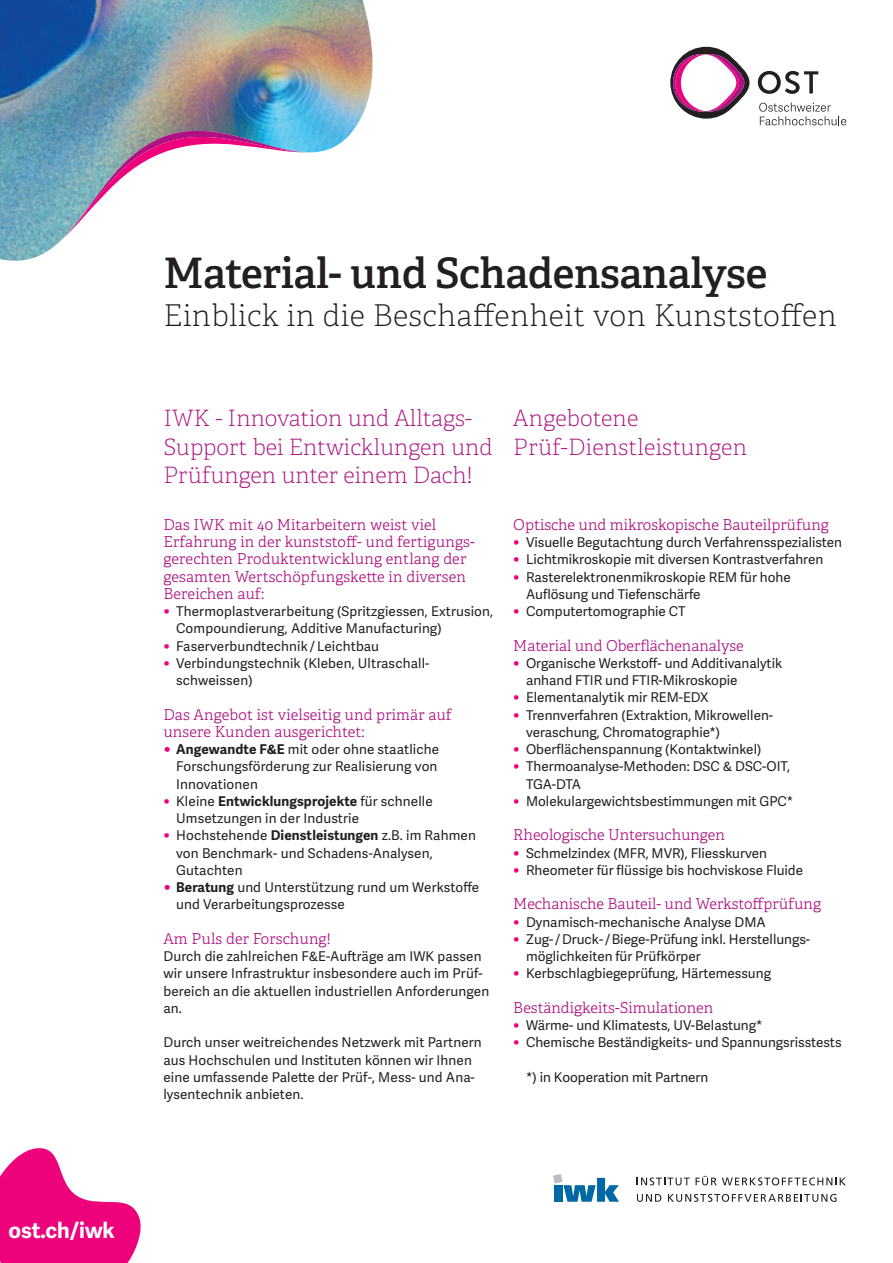
<style>
.page{position:relative;width:893px;height:1263px;background:#fff}
.page>*{position:absolute;margin:0;border:0;box-sizing:border-box;transform-origin:0 0}
.t1{font:600 42px "Adelle";letter-spacing:-.01em;color:#231f20}
.t2{font:100 30px "Adelle";letter-spacing:.015em;color:#231f20}
.t3{font:100 22.5px/28.5px "Adelle";color:#ac1281}
.t4{font:700 21.6px "Adelle Sans";color:#fff}
.t5{font:15px/17.2px "Adelle PE Lt";color:#ac1281}
.t6{font:13.5px/17.2px "Adelle Sans";color:#231f20}
.s1{font-size:16.5px;color:#ed027c}
.s2{font-weight:700;font-size:16.5px;color:#ed027c}
.s3{font-weight:700}
</style>
<div class="page">
<img style="left:0;top:0;width:373px;height:261px">
<svg style="left:62px;top:118px;width:243px;height:121px"></svg>
<svg style="left:637px;top:1177px;width:53px;height:8px"></svg>
<svg style="left:696px;top:1176px;width:150px;height:9px"></svg>
<svg style="left:637px;top:1194px;width:24px;height:8px"></svg>
<svg style="left:668px;top:1194px;width:168px;height:8px"></svg>
<svg style="left:553px;top:1174px;width:66px;height:28px"></svg>
<svg style="left:0;top:1148px;width:141px;height:115px"></svg>
<svg style="left:758px;top:71px;width:60px;height:23px"></svg>
<svg style="left:759px;top:103px;width:87px;height:22px"></svg>
<svg style="left:670px;top:47px;width:79px;height:72px"></svg>
<h3 class="t4" style="left:8px;top:1218px;width:108px">ost.ch/iwk</h3>
<h1 class="t1" style="left:163px;top:247px;width:605px">Material- und Schadensanalyse</h1>
<h2 class="t2" style="left:163px;top:297px;width:675px">Einblick in die Beschaffenheit von Kunststoffen</h2>
<h3 class="t3" style="left:163px;top:405px;width:331px">IWK - Innovation und Alltags-<br>Support bei Entwicklungen und<br>Prüfungen unter einem Dach!</h3>
<p class="t5" style="left:163px;top:515px;width:313px">Das IWK mit 40 Mitarbeitern weist viel Erfahrung in der kunststoff- und fertigungs&shy;gerechten Produktentwicklung entlang der gesamten Wertschöpfungskette in diversen Bereichen auf:</p>
<p class="t6" style="left:176px;top:603px;width:318px;text-indent:-13px"><span class="s1">•</span> Thermoplastverarbeitung (Spritzgiessen, Extrusion,<br>Compoundierung, Additive Manufacturing)</p>
<p class="t6" style="left:163px;top:638px;width:217px"><span class="s1">•</span> Faserverbundtechnik / Leichtbau</p>
<p class="t6" style="left:176px;top:655px;width:255px;text-indent:-13px"><span class="s1">•</span> Verbindungstechnik (Kleben, Ultraschall&shy;schweissen)</p>
<p class="t5" style="left:163px;top:705px;width:290px">Das Angebot ist vielseitig und primär auf unsere Kunden ausgerichtet:</p>
<p class="t6" style="left:176px;top:741px;width:264px;text-indent:-13px"><span class="s2">•</span> <span class="s3">Angewandte F&amp;E</span> mit oder ohne staatliche<br>Forschungsförderung zur Realisierung von<br>Innovationen</p>
<p class="t6" style="left:176px;top:793px;width:258px;text-indent:-13px"><span class="s1">•</span> Kleine <span class="s3">Entwicklungsprojekte</span> für schnelle<br>Umsetzungen in der Industrie</p>
<p class="t6" style="left:176px;top:827px;width:301px;text-indent:-13px"><span class="s1">•</span> Hochstehende <span class="s3">Dienstleistungen</span> z.B. im Rahmen von Benchmark- und Schadens-Analysen,<br>Gutachten</p>
<p class="t6" style="left:176px;top:879px;width:305px;text-indent:-13px"><span class="s2">•</span> <span class="s3">Beratung</span> und Unterstützung rund um Werkstoffe und Verarbeitungsprozesse</p>
<p class="t5" style="left:163px;top:929px;width:169px">Am Puls der Forschung!</p>
<p class="t6" style="left:163px;top:948px;width:327px">Durch die zahlreichen F&amp;E-Aufträge am IWK passen wir unsere Infrastruktur insbesondere auch im Prüf&shy;bereich an die aktuellen industriellen Anforderungen an.</p>
<p class="t6" style="left:163px;top:1034px;width:320px">Durch unser weitreichendes Netzwerk mit Partnern aus Hochschulen und Instituten können wir Ihnen eine umfassende Palette der Prüf-, Mess- und Ana&shy;lysentechnik anbieten.</p>
<h3 class="t3" style="left:513px;top:405px;width:235px">Angebotene<br>Prüf-Dienstleistungen</h3>
<p class="t5" style="left:513px;top:515px;width:317px">Optische und mikroskopische Bauteilprüfung</p>
<p class="t6" style="left:513px;top:534px;width:330px"><span class="s1">•</span> Visuelle Begutachtung durch Verfahrensspezialisten</p>
<p class="t6" style="left:513px;top:551px;width:311px"><span class="s1">•</span> Lichtmikroskopie mit diversen Kontrastverfahren</p>
<p class="t6" style="left:526px;top:569px;width:266px;text-indent:-13px"><span class="s1">•</span> Rasterelektronenmikroskopie REM für hohe<br>Auflösung und Tiefenschärfe</p>
<p class="t6" style="left:513px;top:603px;width:174px"><span class="s1">•</span> Computertomographie CT</p>
<p class="t5" style="left:513px;top:636px;width:232px">Material und Oberflächenanalyse</p>
<p class="t6" style="left:526px;top:655px;width:258px;text-indent:-13px"><span class="s1">•</span> Organische Werkstoff- und Additivanalytik anhand FTIR und FTIR-Mikroskopie</p>
<p class="t6" style="left:513px;top:689px;width:197px"><span class="s1">•</span> Elementanalytik mir REM-EDX</p>
<p class="t6" style="left:526px;top:707px;width:249px;text-indent:-13px"><span class="s1">•</span> Trennverfahren (Extraktion, Mikrowellen&shy;veraschung, Chromatographie*)</p>
<p class="t6" style="left:513px;top:741px;width:249px"><span class="s1">•</span> Oberflächenspannung (Kontaktwinkel)</p>
<p class="t6" style="left:526px;top:758px;width:265px;text-indent:-13px"><span class="s1">•</span> Thermoanalyse-Methoden: DSC &amp; DSC-OIT,<br>TGA-DTA</p>
<p class="t6" style="left:513px;top:793px;width:281px"><span class="s1">•</span> Molekulargewichtsbestimmungen mit GPC*</p>
<p class="t5" style="left:513px;top:826px;width:213px">Rheologische Untersuchungen</p>
<p class="t6" style="left:513px;top:845px;width:255px"><span class="s1">•</span> Schmelzindex (MFR, MVR), Fliesskurven</p>
<p class="t6" style="left:513px;top:862px;width:291px"><span class="s1">•</span> Rheometer für flüssige bis hochviskose Fluide</p>
<p class="t5" style="left:513px;top:895px;width:309px">Mechanische Bauteil- und Werkstoffprüfung</p>
<p class="t6" style="left:513px;top:914px;width:254px"><span class="s1">•</span> Dynamisch-mechanische Analyse DMA</p>
<p class="t6" style="left:526px;top:931px;width:286px;text-indent:-13px"><span class="s1">•</span> Zug- / Druck- / Biege-Prüfung inkl. Herstellungs&shy;möglichkeiten für Prüfkörper</p>
<p class="t6" style="left:513px;top:965px;width:259px"><span class="s1">•</span> Kerbschlagbiegeprüfung, Härtemessung</p>
<p class="t5" style="left:513px;top:998px;width:201px">Beständigkeits-Simulationen</p>
<p class="t6" style="left:513px;top:1017px;width:251px"><span class="s1">•</span> Wärme- und Klimatests, UV-Belastung*</p>
<p class="t6" style="left:513px;top:1034px;width:330px"><span class="s1">•</span> Chemische Beständigkeits- und Spannungsrisstests</p>
<p class="t6" style="left:526px;top:1069px;width:184px">*) in Kooperation mit Partnern</p>
</div>
